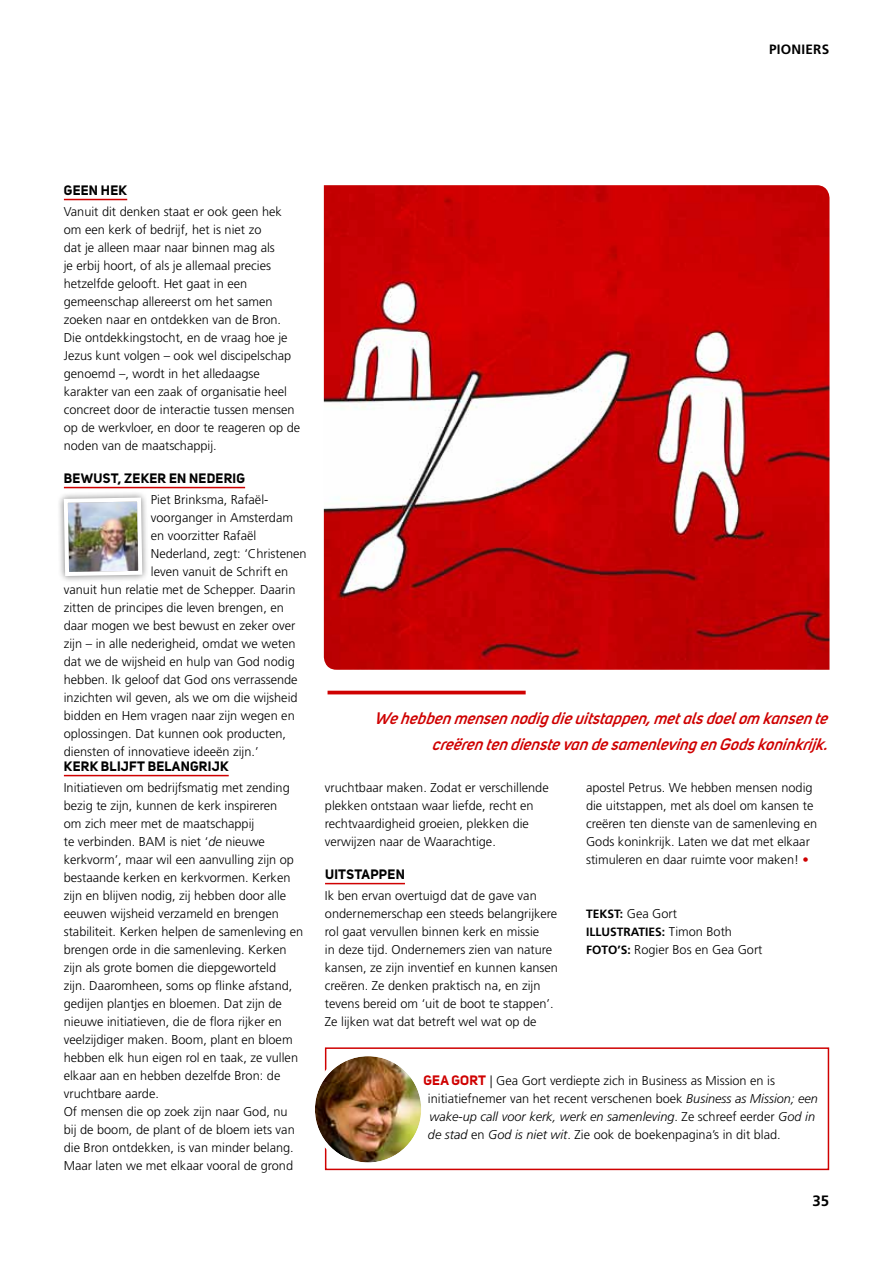
<style>
.page{position:relative;width:893px;height:1263px;background:#fff}
.page>*{position:absolute;margin:0;border:0;box-sizing:border-box;transform-origin:0 0}
.t1{font:italic 600 16.5px/25.5px "Uni Sans";letter-spacing:.005em;color:#cf0101;text-align:right}
.t2{font:700 15px "Frutiger LT Std";color:#000}
.t3{font:700 13.5px "Uni Sans";letter-spacing:.02em;color:#000}
.t4{font:700 13.5px "Frutiger LT Std";letter-spacing:.015em;color:#000}
.t5{font:300 12.75px/18px "Frutiger LT Std";color:#000}
.t6{font:700 12px "Frutiger LT Std";color:#000}
.s1{font-style:italic}
.s2{font-weight:700;font-size:12px}
.s3{font-weight:300;font-size:12.75px}
.s4{font-family:"Uni Sans";font-weight:700;font-size:13.5px;color:#cf0101}
</style>
<div class="page">
<hr style="left:64px;top:199px;width:63px;height:1px;background:#cf0101">
<hr style="left:64px;top:487px;width:181px;height:1px;background:#cf0101">
<hr style="left:64px;top:775px;width:165px;height:1px;background:#cf0101">
<div style="left:57px;top:491px;width:92px;height:92px;background:#000;opacity:.5"></div>
<img style="left:62px;top:495px;width:82px;height:282px">
<hr style="left:325px;top:883px;width:80px;height:1px;background:#cf0101">
<hr style="left:328px;top:691px;width:198px;height:3px;background:#cf0101">
<img style="left:324px;top:185px;width:505px;height:485px">
<div style="left:325px;top:1047px;width:504px;height:123px;border:2px solid #cf0101"></div>
<svg style="left:313px;top:1054px;width:110px;height:111px"></svg>
<img style="left:315px;top:1056px;width:106px;height:106px;border-radius:53px">
<div style="left:310px;top:1052px;width:116px;height:115px;border:4px solid #fff;border-radius:50%"></div>
<p class="t4" style="left:769px;top:41px;width:62px">PIONIERS</p>
<p class="t3" style="left:64px;top:182px;width:65px">GEEN HEK</p>
<p class="t5" style="left:64px;top:203px;width:238px">Vanuit dit denken staat er ook geen hek om een kerk of bedrijf, het is niet zo<br>dat je alleen maar naar binnen mag als<br>je erbij hoort, of als je allemaal precies hetzelfde gelooft. Het gaat in een gemeenschap allereerst om het samen zoeken naar en ontdekken van de Bron.<br>Die ontdekkingstocht, en de vraag hoe je Jezus kunt volgen – ook wel discipelschap genoemd –, wordt in het alledaagse karakter van een zaak of organisatie heel concreet door de interactie tussen mensen op de werkvloer, en door te reageren op de noden van de maatschappij.</p>
<p class="t3" style="left:64px;top:470px;width:183px">BEWUST, ZEKER EN NEDERIG</p>
<p class="t5" style="left:151px;top:491px;width:119px">Piet Brinksma, Rafaël-</p>
<p class="t5" style="left:151px;top:509px;width:144px">voorganger in Amsterdam</p>
<p class="t5" style="left:151px;top:527px;width:107px">en voorzitter Rafaël</p>
<p class="t5" style="left:151px;top:545px;width:157px">Nederland, zegt: ‘Christenen</p>
<p class="t5" style="left:151px;top:563px;width:139px">leven vanuit de Schrift en</p>
<p class="t5" style="left:64px;top:581px;width:233px">vanuit hun relatie met de Schepper. Daarin</p>
<p class="t5" style="left:64px;top:599px;width:222px">zitten de principes die leven brengen, en</p>
<p class="t5" style="left:64px;top:617px;width:233px">daar mogen we best bewust en zeker over</p>
<p class="t5" style="left:64px;top:635px;width:233px">zijn – in alle nederigheid, omdat we weten</p>
<p class="t5" style="left:64px;top:653px;width:233px">dat we de wijsheid en hulp van God nodig</p>
<p class="t5" style="left:64px;top:671px;width:235px">hebben. Ik geloof dat God ons verrassende</p>
<p class="t5" style="left:64px;top:689px;width:235px">inzichten wil geven, als we om die wijsheid</p>
<p class="t5" style="left:64px;top:707px;width:232px">bidden en Hem vragen naar zijn wegen en</p>
<p class="t5" style="left:64px;top:725px;width:224px">oplossingen. Dat kunnen ook producten,</p>
<p class="t5" style="left:64px;top:743px;width:196px">diensten of innovatieve ideeën zijn.’</p>
<p class="t3" style="left:64px;top:758px;width:166px">KERK BLIJFT BELANGRIJK</p>
<p class="t5" style="left:64px;top:779px;width:241px">Initiatieven om bedrijfsmatig met zending bezig te zijn, kunnen de kerk inspireren<br>om zich meer met de maatschappij<br>te verbinden. BAM is niet ‘<span class="s1">de</span> nieuwe kerkvorm’, maar wil een aanvulling zijn op bestaande kerken en kerkvormen. Kerken zijn en blijven nodig, zij hebben door alle eeuwen wijsheid verzameld en brengen stabiliteit. Kerken helpen de samenleving en brengen orde in die samenleving. Kerken zijn als grote bomen die diepgeworteld<br>zijn. Daaromheen, soms op flinke afstand, gedijen plantjes en bloemen. Dat zijn de nieuwe initiatieven, die de flora rijker en veelzijdiger maken. Boom, plant en bloem hebben elk hun eigen rol en taak, ze vullen elkaar aan en hebben dezelfde Bron: de vruchtbare aarde.<br>Of mensen die op zoek zijn naar God, nu bij de boom, de plant of de bloem iets van die Bron ontdekken, is van minder belang.<br>Maar laten we met elkaar vooral de grond</p>
<p class="t5" style="left:325px;top:779px;width:225px">vruchtbaar maken. Zodat er verschillende plekken ontstaan waar liefde, recht en rechtvaardigheid groeien, plekken die verwijzen naar de Waarachtige.</p>
<p class="t1" style="left:375px;top:706px;width:459px">We hebben mensen nodig die uitstappen, metalsdoelom kansen te creëren ten dienste van de samenleving en Godskoninkrijk.</p>
<p class="t5" style="left:586px;top:779px;width:233px">apostel Petrus. We hebben mensen nodig die uitstappen, met als doel om kansen te creëren ten dienste van de samenleving en Gods koninkrijk. Laten we dat met elkaar stimuleren en daar ruimte voor maken!</p>
<p class="t3" style="left:325px;top:866px;width:81px">UITSTAPPEN</p>
<p class="t5" style="left:325px;top:887px;width:235px">Ik ben ervan overtuigd dat de gave van ondernemerschap een steeds belangrijkere rol gaat vervullen binnen kerk en missie<br>in deze tijd. Ondernemers zien van nature kansen, ze zijn inventief en kunnen kansen creëren. Ze denken praktisch na, en zijn tevens bereid om ‘uit de boot te stappen’.<br>Ze lijken wat dat betreft wel wat op de</p>
<p class="t5" style="left:586px;top:905px;width:93px"><span class="s2">TEKST:</span> Gea Gort</p>
<p class="t6" style="left:586px;top:925px;width:147px">ILLUSTRATIES: <span class="s3">Timon Both</span></p>
<p class="t5" style="left:586px;top:941px;width:178px"><span class="s2">FOTO’S:</span> Rogier Bos en Gea Gort</p>
<p class="t5" style="left:428px;top:1072px;width:391px;text-indent:-4px"><span class="s4">GEA GORT</span> | Gea Gort verdiepte zich in Business as Mission en is initiatiefnemer van het recent verschenen boek <span class="s1">Business as Mission; een wake-up call voor kerk, werk en samenleving</span>. Ze schreef eerder <span class="s1">God in de stad</span> en <span class="s1">God is niet wit</span>. Zie ook de boekenpagina’s in dit blad.</p>
<p class="t2" style="left:812px;top:1192px;width:18px">35</p>
</div>
